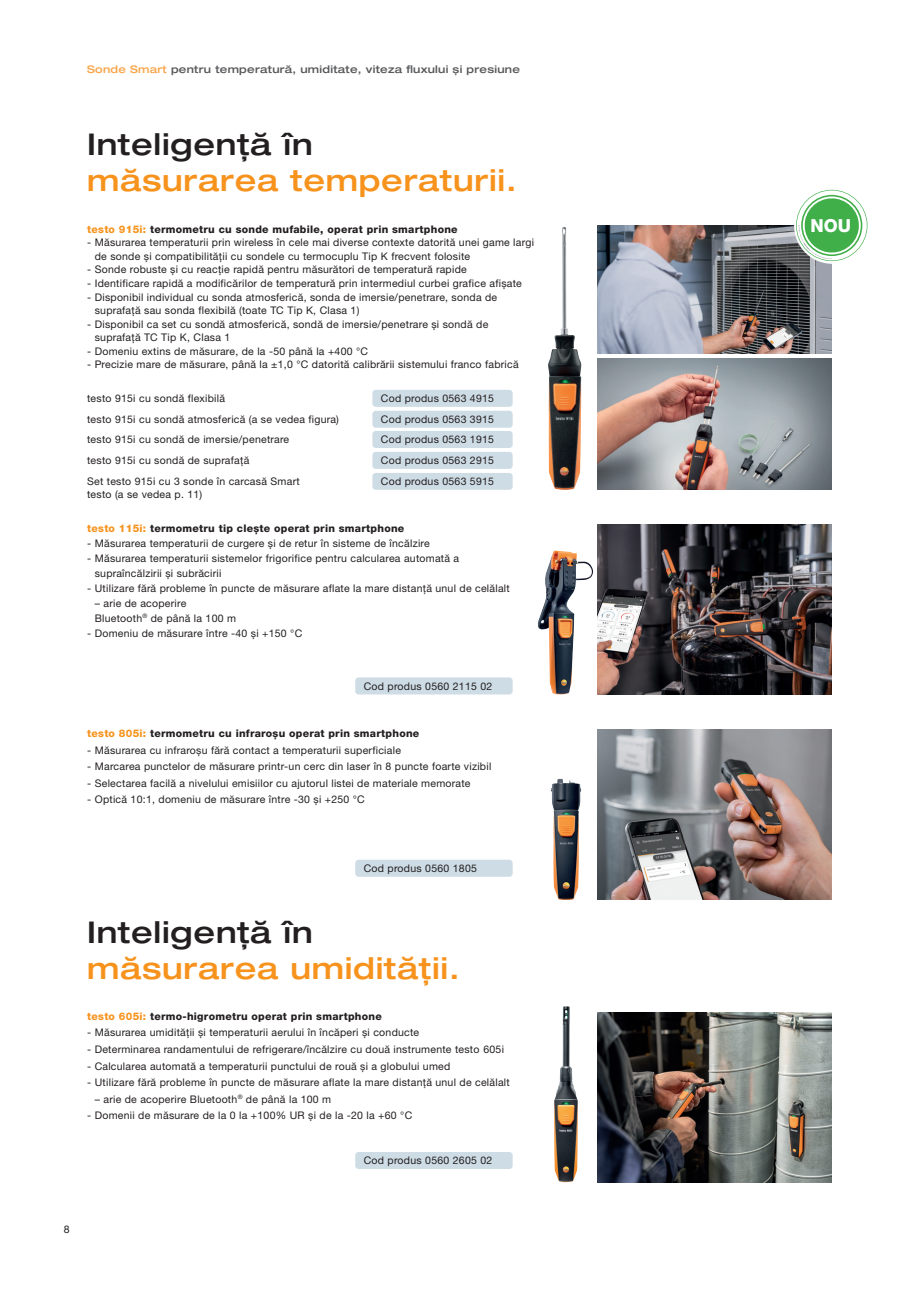
<style>
.page{position:relative;width:919px;height:1289px;background:#fff}
.page>*{position:absolute;margin:0;border:0;box-sizing:border-box;transform-origin:0 0}
.Headline{font:500 expanded 30px/36px "Helvetica Neue LTW1 G";letter-spacing:.025em;color:#f7931d}
.t1{font:800 18px "Helvetica Neue LTW1 G";color:#fff}
.Copy_8_5_pt{font:10.5px/13.5px "Helvetica Neue LTW1 G";letter-spacing:.025em;color:#231f20}
.Copy_8_5_pt-2{font:800 10.5px "Helvetica Neue LTW1 G";letter-spacing:.025em;color:#231f20}
.Headline-2{font:800 10.5px "Helvetica Neue LTW1 G";letter-spacing:.025em;color:#231f20}
.Rubrik{font:500 expanded 10.5px "Helvetica Neue LTW1 G";letter-spacing:.025em;color:#57585a}
.Copy_7_pt{font:10.5px "Helvetica Neue LTW1 G";color:#231f20}
.s1{color:#f9a64a}
.s2{color:#231f20}
.s3{color:#f7931d}
</style>
<div class="page">
<img style="left:554px;top:1006px;width:24px;height:176px">
<img style="left:597px;top:1012px;width:234px;height:170px">
<img style="left:538px;top:550px;width:55px;height:144px">
<img style="left:551px;top:778px;width:30px;height:121px">
<img style="left:548px;top:227px;width:33px;height:263px">
<img style="left:597px;top:524px;width:234px;height:170px">
<img style="left:597px;top:225px;width:234px;height:128px">
<img style="left:597px;top:358px;width:234px;height:132px">
<img style="left:597px;top:729px;width:234px;height:170px">
<svg style="left:793px;top:189px;width:75px;height:74px"></svg>
<svg style="left:796px;top:190px;width:71px;height:71px"></svg>
<div style="left:355px;top:859px;width:157px;height:17px;background:#cedce5;border-radius:3px"></div>
<div style="left:372px;top:390px;width:140px;height:17px;background:#cedce5;border-radius:3px"></div>
<div style="left:372px;top:431px;width:140px;height:17px;background:#cedce5;border-radius:3px"></div>
<div style="left:372px;top:411px;width:140px;height:17px;background:#cedce5;border-radius:3px"></div>
<div style="left:372px;top:452px;width:140px;height:17px;background:#cedce5;border-radius:3px"></div>
<div style="left:372px;top:473px;width:140px;height:17px;background:#cedce5;border-radius:3px"></div>
<div style="left:355px;top:1151px;width:157px;height:17px;background:#cedce5;border-radius:3px"></div>
<div style="left:355px;top:677px;width:157px;height:17px;background:#cedce5;border-radius:3px"></div>
<p class="Rubrik" style="left:87px;top:63px;width:434px"><span class="s1">Sonde Smart</span> pentru temperatură, umiditate, viteza fluxului și presiune</p>
<p class="Headline" style="left:87px;top:125px;width:431px"><span class="s2">Inteligență în<br></span>măsurarea temperaturii.</p>
<p class="Copy_8_5_pt-2" style="left:87px;top:223px;width:372px"><span class="s3">testo 915i:</span> termometru cu sonde mufabile, operat prin smartphone</p>
<p class="Copy_8_5_pt" style="left:95px;top:236px;width:440px;text-indent:-8px">- Măsurarea temperaturii prin wireless în cele mai diverse contexte datorită unei game largi de sonde și compatibilității cu sondele cu termocuplu Tip K frecvent folosite</p>
<p class="Copy_8_5_pt" style="left:87px;top:263px;width:381px">- Sonde robuste și cu reacție rapidă pentru măsurători de temperatură rapide</p>
<p class="Copy_8_5_pt" style="left:87px;top:276px;width:436px">- Identificare rapidă a modificărilor de temperatură prin intermediul curbei grafice afișate</p>
<p class="Copy_8_5_pt" style="left:95px;top:290px;width:404px;text-indent:-8px">- Disponibil individual cu sonda atmosferică, sonda de imersie/penetrare, sonda de suprafață sau sonda flexibilă (toate TC Tip K, Clasa 1)</p>
<p class="Copy_8_5_pt" style="left:95px;top:317px;width:395px;text-indent:-8px">- Disponibil ca set cu sondă atmosferică, sondă de imersie/penetrare și sondă de suprafață TC Tip K, Clasa 1</p>
<p class="Copy_8_5_pt" style="left:87px;top:344px;width:282px">- Domeniu extins de măsurare, de la -50 până la +400 °C</p>
<p class="Copy_8_5_pt" style="left:87px;top:357px;width:433px">- Precizie mare de măsurare, până la ±1,0 °C datorită calibrării sistemului franco fabrică</p>
<p class="Copy_8_5_pt" style="left:87px;top:391px;width:139px">testo 915i cu sondă flexibilă</p>
<p class="Copy_8_5_pt" style="left:87px;top:432px;width:203px">testo 915i cu sondă de imersie/penetrare</p>
<p class="Copy_8_5_pt" style="left:87px;top:412px;width:253px">testo 915i cu sondă atmosferică (a se vedea figura)</p>
<p class="Copy_8_5_pt" style="left:87px;top:453px;width:164px">testo 915i cu sondă de suprafață</p>
<p class="Copy_8_5_pt" style="left:87px;top:475px;width:214px;line-height:12.6px">Set testo 915i cu 3 sonde în carcasă Smart testo (a se vedea p. 11)</p>
<p class="Copy_8_5_pt" style="left:381px;top:391px;width:115px">Cod produs 0563 4915</p>
<p class="Copy_8_5_pt" style="left:381px;top:432px;width:115px">Cod produs 0563 1915</p>
<p class="Copy_8_5_pt" style="left:381px;top:412px;width:115px">Cod produs 0563 3915</p>
<p class="Copy_8_5_pt" style="left:381px;top:453px;width:115px">Cod produs 0563 2915</p>
<p class="Copy_8_5_pt" style="left:381px;top:474px;width:115px">Cod produs 0563 5915</p>
<p class="Headline-2" style="left:87px;top:522px;width:318px"><span class="s3">testo 115i:</span> termometru tip clește operat prin smartphone</p>
<p class="Copy_8_5_pt" style="left:87px;top:536px;width:344px">- Măsurarea temperaturii de curgere și de retur în sisteme de încălzire</p>
<p class="Copy_8_5_pt" style="left:95px;top:550px;width:366px;line-height:15px;text-indent:-8px">- Măsurarea temperaturii sistemelor frigorifice pentru calcularea automată a supraîncălzirii și subrăcirii</p>
<p class="Copy_8_5_pt" style="left:87px;top:581px;width:424px">- Utilizare fără probleme în puncte de măsurare aflate la mare distanță unul de celălalt</p>
<p class="Copy_8_5_pt" style="left:95px;top:595px;width:143px;line-height:15px">– arie de acoperire<br>Bluetooth<sup>®</sup> de până la 100 m</p>
<p class="Copy_8_5_pt" style="left:87px;top:626px;width:216px">- Domeniu de măsurare între -40 și +150 °C</p>
<p class="Copy_8_5_pt" style="left:364px;top:679px;width:130px">Cod produs 0560 2115 02</p>
<p class="Copy_8_5_pt-2" style="left:87px;top:727px;width:333px"><span class="s3">testo 805i:</span> termometru cu infraroșu operat prin smartphone</p>
<p class="Copy_8_5_pt" style="left:87px;top:743px;width:315px">- Măsurarea cu infraroșu fără contact a temperaturii superficiale</p>
<p class="Copy_8_5_pt" style="left:87px;top:759px;width:405px">- Marcarea punctelor de măsurare printr-un cerc din laser în 8 puncte foarte vizibil</p>
<p class="Copy_8_5_pt" style="left:87px;top:776px;width:384px">- Selectarea facilă a nivelului emisiilor cu ajutorul listei de materiale memorate</p>
<p class="Copy_8_5_pt" style="left:87px;top:792px;width:279px">- Optică 10:1, domeniu de măsurare între -30 și +250 °C</p>
<p class="Copy_8_5_pt" style="left:364px;top:861px;width:115px">Cod produs 0560 1805</p>
<p class="Headline" style="left:87px;top:913px;width:374px"><span class="s2">Inteligență în </span>măsurarea umidității.</p>
<p class="Headline-2" style="left:87px;top:1009px;width:296px"><span class="s3">testo 605i:</span> termo-higrometru operat prin smartphone</p>
<p class="Copy_8_5_pt" style="left:87px;top:1025px;width:333px">- Măsurarea umidității și temperaturii aerului în încăperi și conducte</p>
<p class="Copy_8_5_pt" style="left:87px;top:1042px;width:418px">- Determinarea randamentului de refrigerare/încălzire cu două instrumente testo 605i</p>
<p class="Copy_8_5_pt" style="left:87px;top:1058px;width:364px">- Calcularea automată a temperaturii punctului de rouă și a globului umed</p>
<p class="Copy_8_5_pt" style="left:87px;top:1075px;width:424px">- Utilizare fără probleme în puncte de măsurare aflate la mare distanță unul de celălalt</p>
<p class="Copy_8_5_pt" style="left:95px;top:1091px;width:238px">– arie de acoperire Bluetooth<sup>®</sup> de până la 100 m</p>
<p class="Copy_8_5_pt" style="left:87px;top:1108px;width:326px">- Domenii de măsurare de la 0 la +100% UR și de la -20 la +60 °C</p>
<p class="Copy_8_5_pt" style="left:364px;top:1153px;width:130px">Cod produs 0560 2605 02</p>
<p class="Copy_7_pt" style="left:64px;top:1222px;width:7px">8</p>
<p class="t1" style="left:810px;top:215px;width:42px">NOU</p>
</div>
